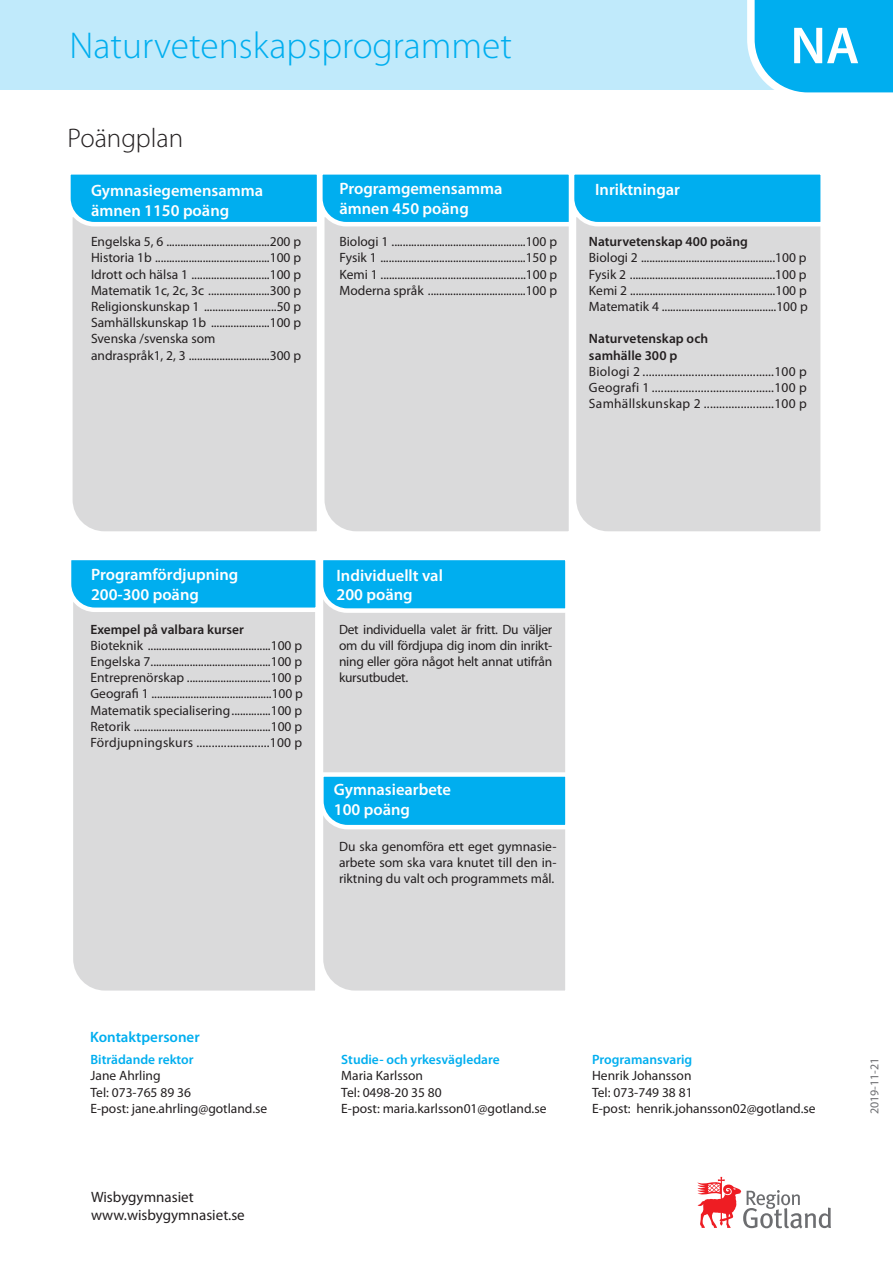
<style>
.page{position:relative;width:893px;height:1263px;background:#fff}
.page>*{position:absolute;margin:0;border:0;box-sizing:border-box;transform-origin:0 0}
.t1{font:600 52.5px "Myriad Pro";color:#fff}
.t2{font:300 37.5px "Myriad Pro";color:#00aeef}
.t3{font:300 27px "Myriad Pro";color:#231f20}
.t4{font:600 16.5px "Myriad Pro";color:#fff}
.t5{font:15px "Myriad Pro";color:#231f20}
.t6{font:600 15px "Myriad Pro";color:#00aeef}
.t7{font:13.5px/16.2px "Myriad Pro";color:#231f20;text-align:justify}
.t8{font:13.5px/16.2px "Myriad Pro";letter-spacing:.02em;color:#231f20}
.t9{font:600 13.5px "Myriad Pro";color:#231f20}
.t10{font:600 13.5px "Myriad Pro";color:#00aeef}
.t11{font:12px "Myriad Pro";color:#6c6d70}
.s1{font-weight:600}
</style>
<div class="page">
<div style="left:0;top:0;width:787px;height:89px;background:#c0eafb"></div>
<svg style="left:743px;top:0;width:150px;height:93px;background:#1db7f0"></svg>
<svg style="left:697px;top:1177px;width:134px;height:51px"></svg>
<div style="left:72px;top:229px;width:245px;height:303px;background:#dadadb"></div>
<div style="left:324px;top:229px;width:245px;height:303px;background:#dadadb"></div>
<div style="left:576px;top:229px;width:245px;height:303px;background:#dadadb"></div>
<svg style="left:70px;top:174px;width:751px;height:55px;background:#27b9ef"></svg>
<div style="left:73px;top:615px;width:242px;height:376px;background:#dadadb"></div>
<div style="left:323px;top:615px;width:242px;height:376px;background:#dadadb"></div>
<svg style="left:323px;top:770px;width:243px;height:62px;background:#39beef"></svg>
<svg style="left:71px;top:560px;width:495px;height:55px;background:#25b8ef"></svg>
<p class="t2" style="left:70px;top:23px;width:444px">Naturvetenskapsprogrammet</p>
<p class="t1" style="left:790px;top:12px;width:70px">NA</p>
<h3 class="t3" style="left:67px;top:122px;width:117px">Poängplan</h3>
<p class="t4" style="left:91px;top:180px;width:174px">Gymnasiegemensamma</p>
<p class="t4" style="left:91px;top:199px;width:140px">ämnen 1150 poäng</p>
<p class="t7" style="left:91px;top:233px;width:212px">Engelska 5, 6 .....................................200 p</p>
<p class="t7" style="left:91px;top:249px;width:212px">Historia 1b .........................................100 p</p>
<p class="t7" style="left:91px;top:266px;width:212px">Idrott och hälsa 1 ............................100 p</p>
<p class="t7" style="left:91px;top:282px;width:212px">Matematik 1c, 2c, 3c ......................300 p</p>
<p class="t7" style="left:91px;top:298px;width:212px">Religionskunskap 1 ..........................50 p</p>
<p class="t7" style="left:91px;top:314px;width:212px">Samhällskunskap 1b .....................100 p</p>
<p class="t7" style="left:91px;top:330px;width:126px">Svenska /svenska som</p>
<p class="t7" style="left:91px;top:347px;width:212px">andraspråk1, 2, 3 .............................300 p</p>
<p class="t4" style="left:339px;top:178px;width:165px">Programgemensamma</p>
<p class="t4" style="left:339px;top:198px;width:131px">ämnen 450 poäng</p>
<p class="t7" style="left:339px;top:233px;width:219px">Biologi 1 ................................................100 p</p>
<p class="t7" style="left:339px;top:249px;width:219px">Fysik 1 ....................................................150 p</p>
<p class="t7" style="left:339px;top:266px;width:219px">Kemi 1 ....................................................100 p</p>
<p class="t7" style="left:339px;top:282px;width:219px">Moderna språk ...................................100 p</p>
<p class="t4" style="left:595px;top:179px;width:86px">Inriktningar</p>
<p class="t9" style="left:589px;top:233px;width:160px">Naturvetenskap 400 poäng</p>
<p class="t7" style="left:589px;top:249px;width:219px">Biologi 2 ................................................100 p</p>
<p class="t7" style="left:589px;top:266px;width:219px">Fysik 2 ....................................................100 p</p>
<p class="t7" style="left:589px;top:282px;width:219px">Kemi 2 ....................................................100 p</p>
<p class="t7" style="left:589px;top:298px;width:220px">Matematik 4 .........................................100 p</p>
<p class="t9" style="left:589px;top:330px;width:121px">Naturvetenskap och</p>
<p class="t8" style="left:589px;top:347px;width:219px"><span class="s1">samhälle 300 p<br></span>Biologi 2 ...........................................100 p</p>
<p class="t8" style="left:589px;top:379px;width:219px">Geografi 1 ........................................100 p</p>
<p class="t8" style="left:589px;top:395px;width:219px">Samhällskunskap 2 .......................100 p</p>
<p class="t4" style="left:91px;top:564px;width:149px">Programfördjupning</p>
<p class="t4" style="left:91px;top:584px;width:109px">200-300 poäng</p>
<p class="t9" style="left:90px;top:620px;width:155px">Exempel på valbara kurser</p>
<p class="t7" style="left:90px;top:637px;width:213px">Bioteknik ............................................100 p</p>
<p class="t7" style="left:90px;top:653px;width:213px">Engelska 7...........................................100 p</p>
<p class="t7" style="left:90px;top:669px;width:213px">Entreprenörskap ..............................100 p</p>
<p class="t7" style="left:90px;top:685px;width:214px">Geografi 1 ...........................................100 p</p>
<p class="t7" style="left:90px;top:702px;width:213px">Matematik specialisering..............100 p</p>
<p class="t7" style="left:90px;top:718px;width:213px">Retorik .................................................100 p</p>
<p class="t8" style="left:90px;top:734px;width:213px">Fördjupningskurs ........................100 p</p>
<p class="t4" style="left:337px;top:564px;width:108px">Individuellt val</p>
<p class="t4" style="left:337px;top:584px;width:78px">200 poäng</p>
<p class="t7" style="left:339px;top:621px;width:215px">Det individuella valet är fritt. Du väljer om du vill fördjupa dig inom din inrikt&shy;ning eller göra något helt annat utifrån kursutbudet.</p>
<p class="t4" style="left:334px;top:779px;width:119px">Gymnasiearbete</p>
<p class="t4" style="left:334px;top:799px;width:78px">100 poäng</p>
<p class="t7" style="left:339px;top:838px;width:219px">Du ska genomföra ett eget gymnasie&shy;arbete som ska vara knutet till den in&shy;riktning du valt och programmets mål.</p>
<p class="t6" style="left:90px;top:1028px;width:111px">Kontaktpersoner</p>
<p class="t10" style="left:90px;top:1051px;width:105px">Biträdande rektor</p>
<p class="t7" style="left:90px;top:1067px;width:72px">Jane Ahrling</p>
<p class="t7" style="left:90px;top:1084px;width:102px">Tel: 073-765 89 36</p>
<p class="t7" style="left:90px;top:1100px;width:178px">E-post: jane.ahrling@gotland.se</p>
<p class="t5" style="left:91px;top:1187px;width:104px">Wisbygymnasiet</p>
<p class="t5" style="left:91px;top:1205px;width:155px">www.wisbygymnasiet.se</p>
<p class="t10" style="left:341px;top:1051px;width:160px">Studie- och yrkesvägledare</p>
<p class="t7" style="left:341px;top:1067px;width:83px">Maria Karlsson</p>
<p class="t7" style="left:341px;top:1084px;width:102px">Tel: 0498-20 35 80</p>
<p class="t7" style="left:341px;top:1100px;width:207px">E-post: maria.karlsson01@gotland.se</p>
<p class="t10" style="left:592px;top:1051px;width:102px">Programansvarig</p>
<p class="t7" style="left:592px;top:1067px;width:101px">Henrik Johansson</p>
<p class="t7" style="left:592px;top:1084px;width:102px">Tel: 073-749 38 81</p>
<p class="t7" style="left:592px;top:1100px;width:225px">E-post: henrik.johansson02@gotland.se</p>
<p class="t11" style="left:867px;top:1114px;width:58px;rotate:-90deg">2019-11-21</p>
</div>
